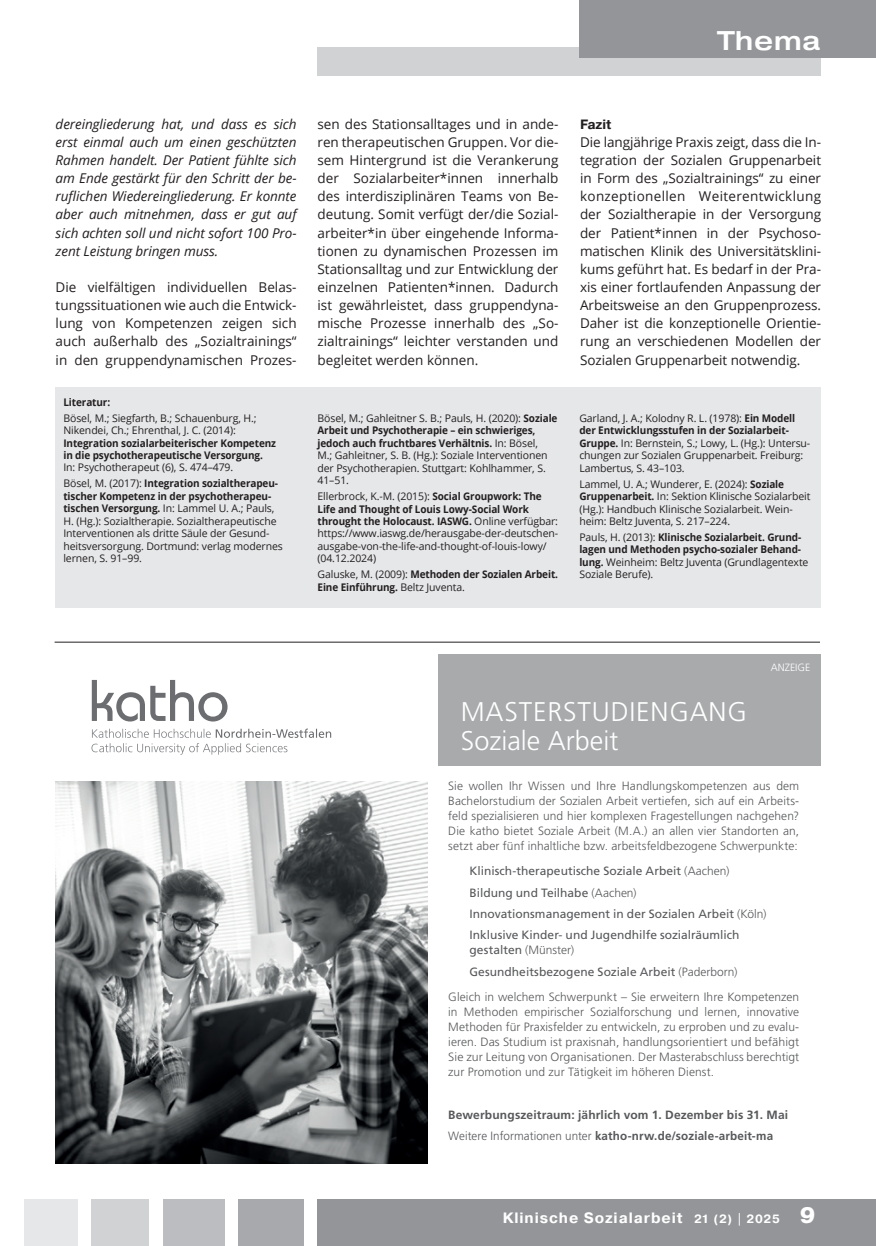
<style>
.page{position:relative;width:876px;height:1246px;background:#fff}
.page>*{position:absolute;margin:0;border:0;box-sizing:border-box;transform-origin:0 0}
.t1{font:300 27px/29.5px "Frutiger LT Pro";letter-spacing:.03em;color:#fff}
.t2{font:500 27px "Pragmatica Ext";letter-spacing:.02em;color:#fff}
.t3{font:700 15px "Pragmatica";letter-spacing:.06em;color:#fff}
.t4{font:13.5px/18.1px "Open Sans";color:#231f20;text-align:justify}
.t5{font:italic 13.5px/18.1px "Open Sans";letter-spacing:-.005em;color:#231f20;text-align:justify}
.t6{font:700 13.5px "Pragmatica";color:#231f20}
.t7{font:300 12px/15px "Frutiger LT Pro";letter-spacing:.005em;color:#57585a;text-align:justify}
.t8{font:12px/21.5px "Frutiger LT Pro";color:#57585a}
.t9{font:700 12px/21.5px "Frutiger LT Pro";letter-spacing:.015em;color:#57585a}
.t10{font:10.5px/12.5px "Open Sans";letter-spacing:-.01em;color:#231f20}
.t11{font:700 10.5px/12.5px "Open Sans";letter-spacing:-.01em;color:#231f20;scale:.95 1}
.t12{font:300 10.5px "Frutiger LT Pro";color:#fff}
.s1{font-weight:700}
.s2{font-weight:400}
.s3{font-weight:300}
.s4{font-size:12px}
.s5{font-weight:900;font-size:22.5px}
</style>
<div class="page">
<div style="left:317px;top:47px;width:504px;height:29px;background:#d1d2d4"></div>
<div style="left:580px;top:0;width:296px;height:58px;background:#939598"></div>
<div style="left:317px;top:1200px;width:559px;height:46px;background:#939598"></div>
<div style="left:238px;top:1200px;width:66px;height:46px;background:#a8a9ad"></div>
<div style="left:163px;top:1200px;width:62px;height:46px;background:#bcbdc0"></div>
<div style="left:91px;top:1200px;width:58px;height:46px;background:#d1d2d4"></div>
<div style="left:25px;top:1200px;width:53px;height:46px;background:#e6e7e9"></div>
<img style="left:55px;top:781px;width:372px;height:383px">
<div style="left:438px;top:654px;width:382px;height:112px;background:#a8aaac"></div>
<svg style="left:91px;top:729px;width:240px;height:26px"></svg>
<svg style="left:92px;top:680px;width:136px;height:41px"></svg>
<hr style="left:55px;top:642px;width:765px;height:1px;background:#231f20">
<div style="left:55px;top:387px;width:766px;height:221px;background:#e6e7e9"></div>
<h1 class="t2" style="left:717px;top:24px;width:105px">Thema</h1>
<p class="t5" style="left:56px;top:114px;width:242px">dereingliederung hat, und dass es sich erst einmal auch um einen geschützten Rahmen handelt. Der Patient fühlte sich am Ende gestärkt für den Schritt der be&shy;ruflichen Wiedereingliederung. Er konnte aber auch mitnehmen, dass er gut auf sich achten soll und nicht sofort 100 Pro&shy;zent Leistung bringen muss.</p>
<p class="t4" style="left:56px;top:278px;width:242px">Die vielfältigen individuellen Belas&shy;tungssituationen wie auch die Entwick&shy;lung von Kompetenzen zeigen sich auch außerhalb des „Sozialtrainings“ in den gruppendynamischen Prozes-</p>
<p class="t11" style="left:63px;top:395px;width:51px">Literatur:</p>
<p class="t10" style="left:63px;top:411px;width:195px">Bösel, M.; Siegfarth, B.; Schauenburg, H.;<br>Nikendei, Ch.; Ehrenthal, J. C. (2014):</p>
<p class="t11" style="left:63px;top:436px;width:225px">Integration sozialarbeiterischer Kompetenz in die psychotherapeutische Versorgung.</p>
<p class="t10" style="left:63px;top:459px;width:216px;line-height:15.9px">In: Psychotherapeut (6), S. 474–479.<br>Bösel, M. (2017): <span class="s1">Integration sozialtherapeu-</span></p>
<p class="t10" style="left:63px;top:489px;width:221px"><span class="s1">tischer Kompetenz in der psychotherapeu&shy;tischen Versorgung.</span> In: Lammel U. A.; Pauls, H. (Hg.): Sozialtherapie. Sozialtherapeutische Interventionen als dritte Säule der Gesund&shy;heitsversorgung. Dortmund: verlag modernes lernen, S. 91–99.</p>
<p class="t4" style="left:317px;top:114px;width:242px">sen des Stationsalltages und in ande&shy;ren therapeutischen Gruppen. Vor die&shy;sem Hintergrund ist die Verankerung der Sozialarbeiter*innen innerhalb des interdisziplinären Teams von Be&shy;deutung. Somit verfügt der/die Sozial&shy;arbeiter*in über eingehende Informa&shy;tionen zu dynamischen Prozessen im Stationsalltag und zur Entwicklung der einzelnen Patienten*innen. Dadurch ist gewährleistet, dass gruppendyna&shy;mische Prozesse innerhalb des „So&shy;zialtrainings“ leichter verstanden und begleitet werden können.</p>
<p class="t6" style="left:580px;top:115px;width:33px">Fazit</p>
<p class="t4" style="left:580px;top:132px;width:242px">Die langjährige Praxis zeigt, dass die In&shy;tegration der Sozialen Gruppenarbeit in Form des „Sozialtrainings“ zu einer konzeptionellen Weiterentwicklung der Sozialtherapie in der Versorgung der Patient*innen in der Psychoso&shy;matischen Klinik des Universitätsklini&shy;kums geführt hat. Es bedarf in der Pra&shy;xis einer fortlaufenden Anpassung der Arbeitsweise an den Gruppenprozess.<br>Daher ist die konzeptionelle Orientie&shy;rung an verschiedenen Modellen der Sozialen Gruppenarbeit notwendig.</p>
<p class="t10" style="left:317px;top:412px;width:241px">Bösel, M.; Gahleitner S. B.; Pauls, H. (2020): <span class="s1">Soziale Arbeit und Psychotherapie – ein schwieriges, jedoch auch fruchtbares Verhältnis.</span> In: Bösel,<br>M.; Gahleitner, S. B. (Hg.): Soziale Interventionen der Psychotherapien. Stuttgart: Kohlhammer, S.<br>41–51.</p>
<p class="t10" style="left:317px;top:490px;width:242px">Ellerbrock, K.-M. (2015): <span class="s1">Social Groupwork: The Life and Thought of Louis Lowy-Social Work throught the Holocaust. IASWG.</span> Online verfügbar: https://www.iaswg.de/herausgabe-der-deutschen&shy;ausgabe-von-the-life-and-thought-of-louis-lowy/ (04.12.2024)</p>
<p class="t11" style="left:317px;top:568px;width:255px"><span class="s2">Galuske, M. (2009):</span> Methoden der Sozialen Arbeit.<br>Eine Einführung. <span class="s2">Beltz Juventa.</span></p>
<p class="t10" style="left:579px;top:412px;width:232px">Garland, J. A.; Kolodny R. L. (1978): <span class="s1">Ein Modell der Entwicklungsstufen in der Sozialarbeit-Gruppe.</span> In: Bernstein, S.; Lowy, L. (Hg.): Untersu&shy;chungen zur Sozialen Gruppenarbeit. Freiburg:<br>Lambertus, S. 43–103.</p>
<p class="t10" style="left:579px;top:477px;width:232px">Lammel, U. A.; Wunderer, E. (2024): <span class="s1">Soziale Gruppenarbeit.</span> In: Sektion Klinische Sozialarbeit (Hg.): Handbuch Klinische Sozialarbeit. Wein&shy;heim: Beltz Juventa, S. 217–224.</p>
<p class="t11" style="left:579px;top:530px;width:243px"><span class="s2">Pauls, H. (2013):</span> Klinische Sozialarbeit. Grund&shy;lagen und Methoden psycho-sozialer Behand&shy;lung. <span class="s2">Weinheim: Beltz Juventa (Grundlagentexte Soziale Berufe).</span></p>
<h1 class="t1" style="left:461px;top:697px;width:288px">MASTERSTUDIENGANG<br>Soziale Arbeit</h1>
<p class="t12" style="left:771px;top:661px;width:41px">ANZEIGE</p>
<p class="t7" style="left:448px;top:778px;width:352px">Sie wollen Ihr Wissen und Ihre Handlungskompetenzen aus dem Bachelorstudium der Sozialen Arbeit vertiefen, sich auf ein Arbeits&shy;feld spezialisieren und hier komplexen Fragestellungen nachgehen?<br>Die katho bietet Soziale Arbeit (M.A.) an allen vier Standorten an, setzt aber fünf inhaltliche bzw. arbeitsfeldbezogene Schwerpunkte:</p>
<p class="t8" style="left:469px;top:860px;width:298px">Klinisch-therapeutische Soziale Arbeit <span class="s3">(Aachen)<br></span>Bildung und Teilhabe <span class="s3">(Aachen)<br></span>Innovationsmanagement in der Sozialen Arbeit <span class="s3">(Köln)<br></span>Inklusive Kinder- und Jugendhilfe sozialräumlich</p>
<p class="t8" style="left:469px;top:939px;width:269px">gestalten <span class="s3">(Münster)<br></span>Gesundheitsbezogene Soziale Arbeit <span class="s3">(Paderborn)</span></p>
<p class="t7" style="left:448px;top:990px;width:353px">Gleich in welchem Schwerpunkt – Sie erweitern Ihre Kompetenzen in Methoden empirischer Sozialforschung und lernen, innovative Methoden für Praxisfelder zu entwickeln, zu erproben und zu evalu&shy;ieren. Das Studium ist praxisnah, handlungsorientiert und befähigt Sie zur Leitung von Organisationen. Der Masterabschluss berechtigt zur Promotion und zur Tätigkeit im höheren Dienst.</p>
<p class="t9" style="left:448px;top:1104px;width:341px">Bewerbungszeitraum: jährlich vom 1. Dezember bis 31. Mai<br><span class="s3">Weitere Informationen unter</span> katho-nrw.de/soziale-arbeit-ma</p>
<h2 class="t3" style="left:503px;top:1208px;width:314px">Klinische Sozialarbeit <span class="s4">21 (2) | 2025</span> <span class="s5">9</span></h2>
</div>
